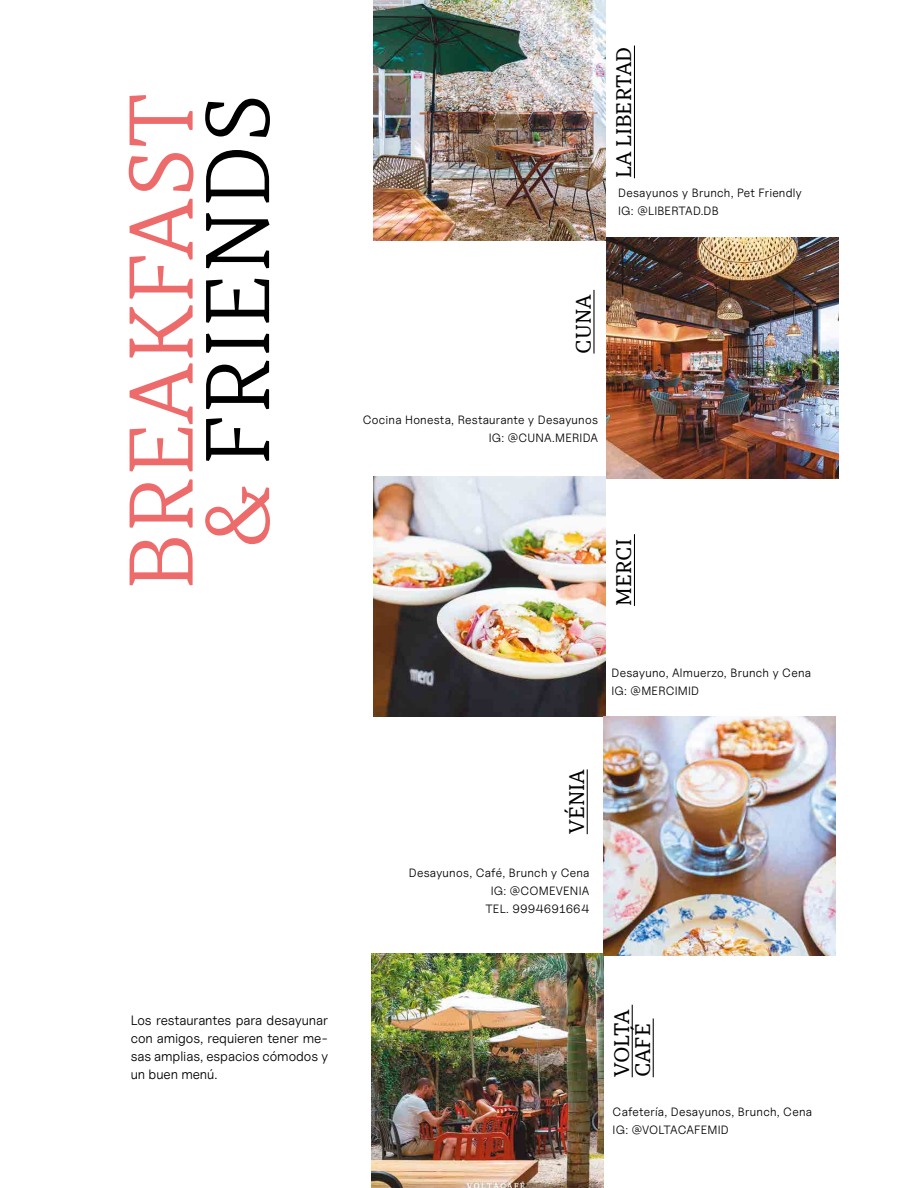
<style>
.page{position:relative;width:918px;height:1188px;background:#fff}
.page>*{position:absolute;margin:0;border:0;box-sizing:border-box;transform-origin:0 0}
.t1{font:300 90px/76.5px "TT Tricks";color:#ed6b6a;text-align:center}
.t2{font:21px "TT Tricks";color:#000}
.t3{font:21px/21px "TT Tricks";letter-spacing:-.02em;color:#000}
.t4{font:13.5px/18px "Uncut Sans Book";letter-spacing:-.005em;color:#000;text-align:justify}
.t5{font:12px/18px "Uncut Sans Book";letter-spacing:.02em;color:#000}
.s1{color:#000}
</style>
<div class="page">
<img style="left:374px;top:0;width:232px;height:240px">
<img style="left:607px;top:238px;width:232px;height:241px">
<img style="left:374px;top:476px;width:232px;height:241px">
<img style="left:371px;top:954px;width:232px;height:234px">
<img style="left:603px;top:717px;width:232px;height:239px">
<hr style="left:634px;top:46px;width:1px;height:132px;background:#000">
<hr style="left:634px;top:534px;width:1px;height:72px;background:#000">
<hr style="left:632px;top:1005px;width:1px;height:72px;background:#000">
<hr style="left:653px;top:1018px;width:1px;height:59px;background:#000">
<hr style="left:593px;top:290px;width:2px;height:64px;background:#000">
<hr style="left:587px;top:769px;width:1px;height:65px;background:#000">
<h1 class="t1" style="left:123px;top:591px;width:500px;rotate:-90deg">BREAKFAST &amp; <span class="s1">FRIENDS</span></h1>
<h2 class="t2" style="left:611px;top:178px;width:133px;rotate:-90deg">LA LIBERTAD</h2>
<p class="t5" style="left:618px;top:184px;width:185px">Desayunos y Brunch, Pet Friendly<br>IG: @LIBERTAD.DB</p>
<h2 class="t2" style="left:571px;top:354px;width:60px;rotate:-90deg">CUNA</h2>
<p class="t5" style="left:363px;top:411px;width:237px;text-align:right">Cocina Honesta, Restaurante y Desayunos<br>IG: @CUNA.MERIDA</p>
<h2 class="t2" style="left:611px;top:606px;width:68px;rotate:-90deg">MERCI</h2>
<p class="t5" style="left:612px;top:663px;width:201px">Desayuno, Almuerzo, Brunch y Cena<br>IG: @MERCIMID</p>
<h2 class="t2" style="left:564px;top:834px;width:66px;rotate:-90deg">VÉNIA</h2>
<p class="t5" style="left:409px;top:864px;width:182px;text-align:right">Desayunos, Café, Brunch y Cena<br>IG: @COMEVENIA<br>TEL. 9994691664</p>
<p class="t4" style="left:131px;top:1011px;width:199px">Los restaurantes para desayunar con amigos, requieren tener me&shy;sas amplias, espacios cómodos y un buen menú.</p>
<h2 class="t3" style="left:611px;top:1077px;width:69px;rotate:-90deg">VOLTA<br>CAFÉ</h2>
<p class="t5" style="left:613px;top:1102px;width:201px">Cafetería, Desayunos, Brunch, Cena<br>IG: @VOLTACAFEMID</p>
</div>
